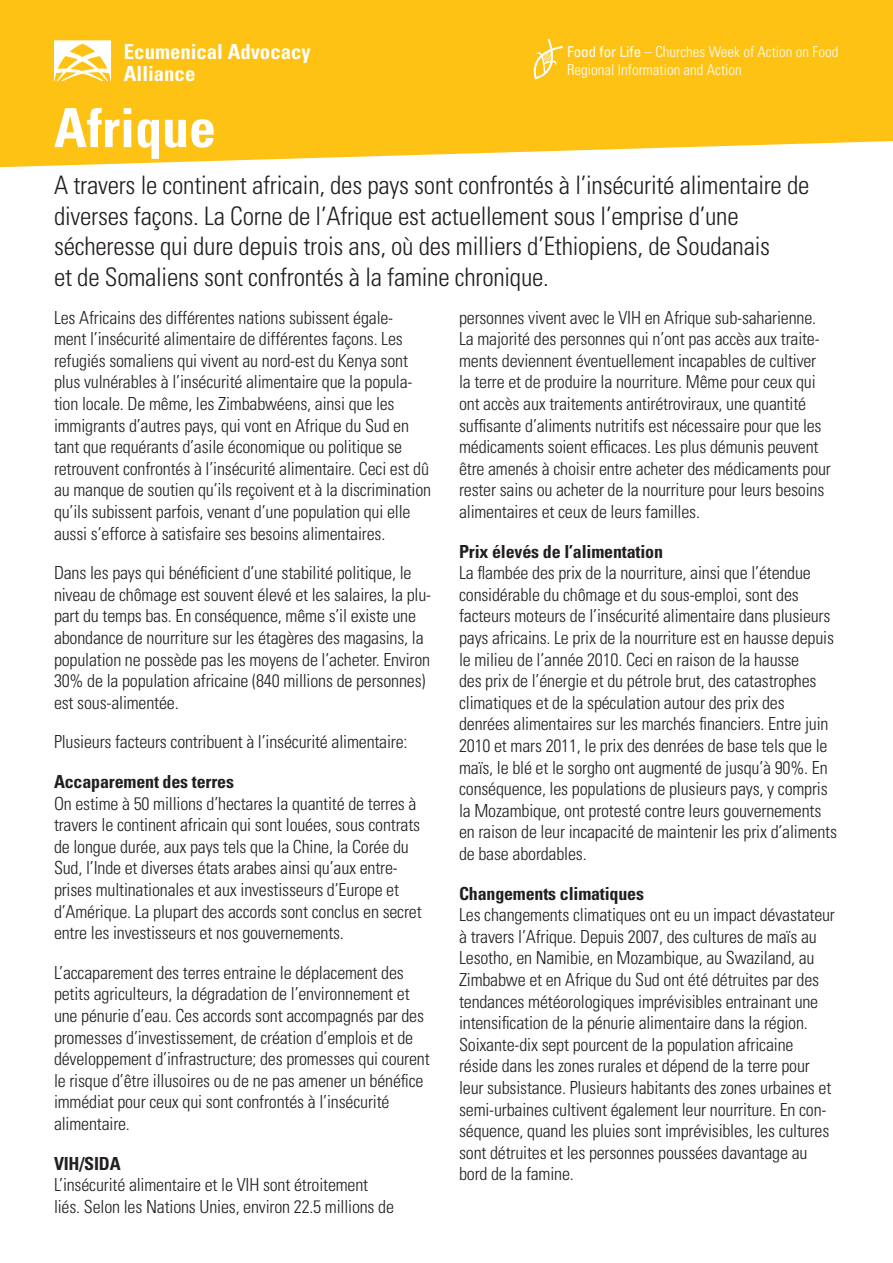
<style>
.page{position:relative;width:893px;height:1263px;background:#fff}
.page>*{position:absolute;margin:0;border:0;box-sizing:border-box;transform-origin:0 0}
.t1{font:700 condensed 54px "Univers LT Std";color:#fff}
.t2{font:300 condensed 25.5px/30.6px "Univers LT Std";letter-spacing:-.01em;color:#231f20}
.t3{font:700 condensed 20.7px/22.2px "Univers LT Std";color:#fff}
.t4{font:300 condensed 18px/21.6px "Univers LT Std";letter-spacing:-.01em;color:#231f20}
.t5{font:700 condensed 18px "Univers LT Std";letter-spacing:-.01em;color:#231f20}
.t6{font:300 condensed 15px "Univers LT Std";color:#fff}
.s1{font-weight:400}
</style>
<div class="page">
<svg style="left:0;top:0;width:893px;height:167px;background:#fec626"></svg>
<svg style="left:533px;top:39px;width:30px;height:40px"></svg>
<svg style="left:54px;top:40px;width:57px;height:41px"></svg>
<p class="t3" style="left:124px;top:40px;width:188px">Ecumenical Advocacy<br>Alliance</p>
<p class="t1" style="left:54px;top:95px;width:163px">Afrique</p>
<p class="t6" style="left:567px;top:43px;width:273px"><span class="s1">Food for Life</span> – Churches Week of Action on Food</p>
<p class="t6" style="left:567px;top:61px;width:176px">Regional Information and Action</p>
<p class="t2" style="left:54px;top:170px;width:757px">A travers le continent africain, des pays sont confrontés à l’insécurité alimentaire de diverses façons. La Corne de l’Afrique est actuellement sous l’emprise d’une sécheresse qui dure depuis trois ans, où des milliers d’Ethiopiens, de Soudanais<br>et de Somaliens sont confrontés à la famine chronique.</p>
<p class="t4" style="left:54px;top:306px;width:379px">Les Africains des différentes nations subissent égale-<br>ment l’insécurité alimentaire de différentes façons. Les refugiés somaliens qui vivent au nord-est du Kenya sont plus vulnérables à l’insécurité alimentaire que la popula&shy;tion locale. De même, les Zimbabwéens, ainsi que les immigrants d’autres pays, qui vont en Afrique du Sud en tant que requérants d’asile économique ou politique se retrouvent confrontés à l’insécurité alimentaire. Ceci est dû au manque de soutien qu’ils reçoivent et à la discrimination qu’ils subissent parfois, venant d’une population qui elle aussi s’efforce à satisfaire ses besoins alimentaires.</p>
<p class="t4" style="left:54px;top:562px;width:379px">Dans les pays qui bénéficient d’une stabilité politique, le niveau de chômage est souvent élevé et les salaires, la plu&shy;part du temps bas. En conséquence, même s’il existe une abondance de nourriture sur les étagères des magasins, la population ne possède pas les moyens de l’acheter. Environ 30% de la population africaine (840 millions de personnes) est sous-alimentée.</p>
<p class="t4" style="left:54px;top:731px;width:355px">Plusieurs facteurs contribuent à l’insécurité alimentaire:</p>
<p class="t5" style="left:54px;top:770px;width:181px">Accaparement des terres</p>
<p class="t4" style="left:54px;top:792px;width:369px">On estime à 50 millions d’hectares la quantité de terres à travers le continent africain qui sont louées, sous contrats de longue durée, aux pays tels que la Chine, la Corée du Sud, l’Inde et diverses états arabes ainsi qu’aux entre&shy;prises multinationales et aux investisseurs d’Europe et d’Amérique. La plupart des accords sont conclus en secret entre les investisseurs et nos gouvernements.</p>
<p class="t4" style="left:54px;top:962px;width:377px">L’accaparement des terres entraine le déplacement des petits agriculteurs, la dégradation de l’environnement et une pénurie d’eau. Ces accords sont accompagnés par des promesses d’investissement, de création d’emplois et de développement d’infrastructure; des promesses qui courent le risque d’être illusoires ou de ne pas amener un bénéfice immédiat pour ceux qui sont confrontés à l’insécurité alimentaire.</p>
<p class="t5" style="left:54px;top:1152px;width:68px">VIH/SIDA</p>
<p class="t4" style="left:54px;top:1174px;width:342px">L’insécurité alimentaire et le VIH sont étroitement liés. Selon les Nations Unies, environ 22.5 millions de</p>
<p class="t4" style="left:459px;top:306px;width:373px">personnes vivent avec le VIH en Afrique sub-saharienne.<br>La majorité des personnes qui n’ont pas accès aux traite&shy;ments deviennent éventuellement incapables de cultiver la terre et de produire la nourriture. Même pour ceux qui ont accès aux traitements antirétroviraux, une quantité suffisante d’aliments nutritifs est nécessaire pour que les médicaments soient efficaces. Les plus démunis peuvent être amenés à choisir entre acheter des médicaments pour rester sains ou acheter de la nourriture pour leurs besoins alimentaires et ceux de leurs familles.</p>
<p class="t5" style="left:459px;top:540px;width:205px">Prix élevés de l’alimentation</p>
<p class="t4" style="left:459px;top:562px;width:379px">La flambée des prix de la nourriture, ainsi que l’étendue considérable du chômage et du sous-emploi, sont des facteurs moteurs de l’insécurité alimentaire dans plusieurs pays africains. Le prix de la nourriture est en hausse depuis le milieu de l’année 2010. Ceci en raison de la hausse<br>des prix de l’énergie et du pétrole brut, des catastrophes climatiques et de la spéculation autour des prix des denrées alimentaires sur les marchés financiers. Entre juin 2010 et mars 2011, le prix des denrées de base tels que le maïs, le blé et le sorgho ont augmenté de jusqu’à 90%. En conséquence, les populations de plusieurs pays, y compris la Mozambique, ont protesté contre leurs gouvernements en raison de leur incapacité de maintenir les prix d’aliments de base abordables.</p>
<p class="t5" style="left:459px;top:882px;width:187px">Changements climatiques</p>
<p class="t4" style="left:459px;top:904px;width:377px">Les changements climatiques ont eu un impact dévastateur à travers l’Afrique. Depuis 2007, des cultures de maïs au Lesotho, en Namibie, en Mozambique, au Swaziland, au Zimbabwe et en Afrique du Sud ont été détruites par des tendances météorologiques imprévisibles entrainant une intensification de la pénurie alimentaire dans la région.<br>Soixante-dix sept pourcent de la population africaine réside dans les zones rurales et dépend de la terre pour leur subsistance. Plusieurs habitants des zones urbaines et semi-urbaines cultivent également leur nourriture. En con&shy;séquence, quand les pluies sont imprévisibles, les cultures sont détruites et les personnes poussées davantage au bord de la famine.</p>
</div>
